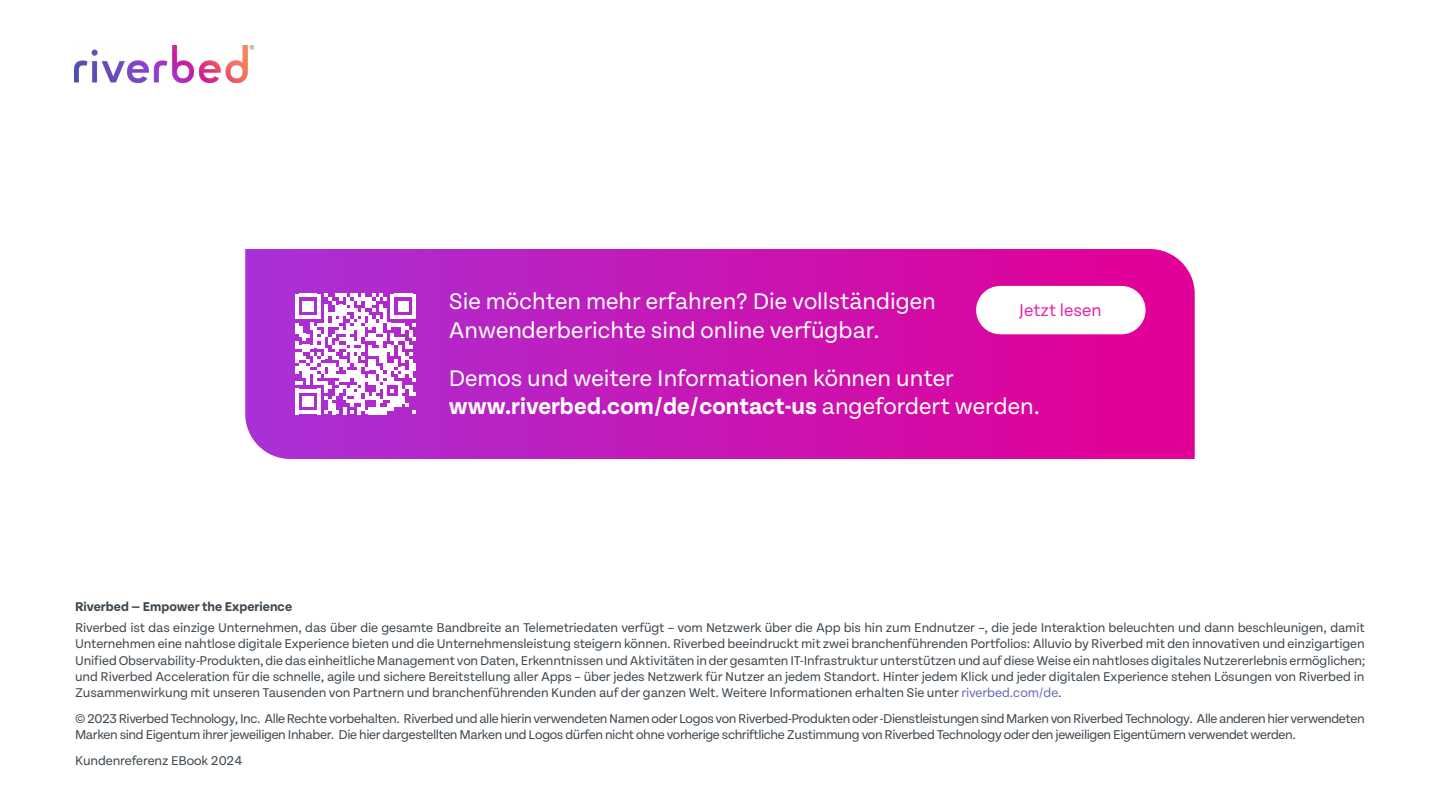
<style>
.page{position:relative;width:1440px;height:810px;background:#fff}
.page>*{position:absolute;margin:0;border:0;box-sizing:border-box;transform-origin:0 0}
.t1{font:24px/28.5px "Tenon";color:#fff}
.t2{font:18px "Tenon";color:#e626a8}
.t3{font:13.5px/16.5px "Tenon";letter-spacing:-.03em;color:#3d474f;text-align:justify}
.t4{font:700 13.5px "Tenon";color:#3d474f}
.t5{font:13.5px "Tenon";letter-spacing:-.01em;color:#3d474f}
.s1{font-weight:700}
.s2{color:#6969b6}
</style>
<div class="page">
<img style="left:75px;top:45px;width:179px;height:37px">
<svg style="left:245px;top:249px;width:950px;height:210px;background:#c717b4"></svg>
<div style="left:976px;top:286px;width:170px;height:48px;background:#fff;border-radius:24px"></div>
<svg style="left:295px;top:294px;width:121px;height:120px"></svg>
<h1 class="t1" style="left:449px;top:288px;width:489px">Sie möchten mehr erfahren? Die vollständigen<br>Anwenderberichte sind online verfügbar.</h1>
<h2 class="t2" style="left:1019px;top:301px;width:84px">Jetzt lesen</h2>
<h1 class="t1" style="left:449px;top:364px;width:593px">Demos und weitere Informationen können unter <span class="s1">www.riverbed.com/de/contact-us</span> angefordert werden.</h1>
<p class="t4" style="left:75px;top:599px;width:219px">Riverbed — Empower the Experience</p>
<p class="t3" style="left:75px;top:619px;width:1292px">Riverbed ist das einzige Unternehmen, das über die gesamte Bandbreite an Telemetriedaten verfügt – vom Netzwerk über die App bis hin zum Endnutzer –, die jede Interaktion beleuchten und dann beschleunigen, damit Unternehmen eine nahtlose digitale Experience bieten und die Unternehmensleistung steigern können. Riverbed beeindruckt mit zwei branchenführenden Portfolios: Alluvio by Riverbed mit den innovativen und einzigartigen Unified Observability-Produkten, die das einheitliche Management von Daten, Erkenntnissen und Aktivitäten in der gesamten IT-Infrastruktur unterstützen und auf diese Weise ein nahtloses digitales Nutzererlebnis ermöglichen; und Riverbed Acceleration für die schnelle, agile und sichere Bereitstellung aller Apps – über jedes Netzwerk für Nutzer an jedem Standort. Hinter jedem Klick und jeder digitalen Experience stehen Lösungen von Riverbed in Zusammenwirkung mit unseren Tausenden von Partnern und branchenführenden Kunden auf der ganzen Welt. Weitere Informationen erhalten Sie unter <span class="s2">riverbed.com/de</span>.</p>
<p class="t3" style="left:75px;top:711px;width:1291px">© 2023 Riverbed Technology, Inc. Alle Rechte vorbehalten. Riverbed und alle hierin verwendeten Namen oder Logos von Riverbed-Produkten oder -Dienstleistungen sind Marken von Riverbed Technology. Alle anderen hier verwendeten<br>Marken sind Eigentum ihrer jeweiligen Inhaber. Die hier dargestellten Marken und Logos dürfen nicht ohne vorherige schriftliche Zustimmung von Riverbed Technology oder den jeweiligen Eigentümern verwendet werden.</p>
<p class="t5" style="left:75px;top:754px;width:169px">Kundenreferenz EBook 2024</p>
</div>
